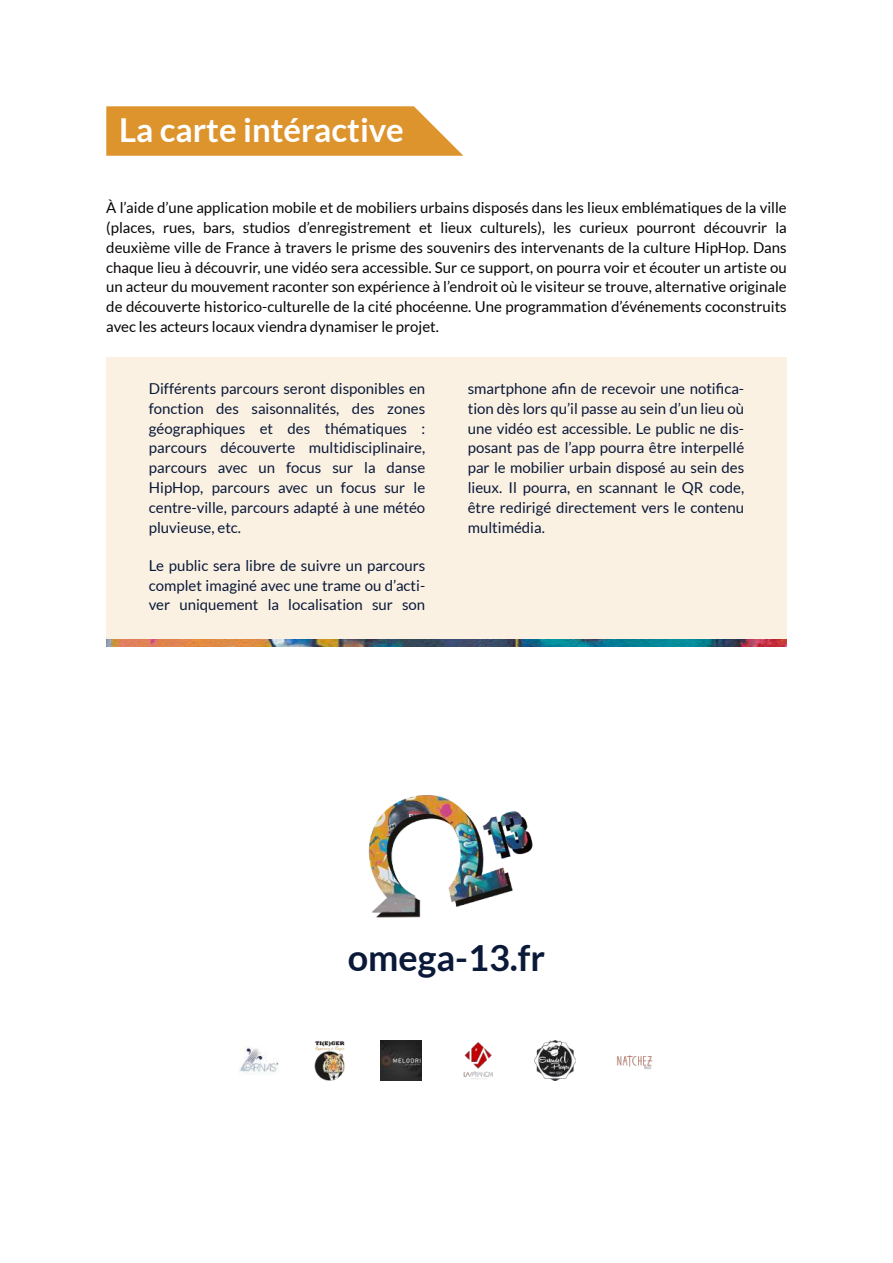
<style>
.page{position:relative;width:893px;height:1263px;background:#fff}
.page>*{position:absolute;margin:0;border:0;box-sizing:border-box;transform-origin:0 0}
.t1{font:700 36px "Lato";color:#0a1938}
.t2{font:700 33px "Lato";color:#fff}
.t3{font:15px/19.8px "Lato";color:#0a1938;text-align:justify}
.t4{font:15px/19.8px "Lato";color:#080605;text-align:justify}
</style>
<div class="page">
<img style="left:106px;top:639px;width:681px;height:7px">
<div style="left:106px;top:358px;width:681px;height:281px;background:#fbf1e3"></div>
<svg style="left:106px;top:106px;width:357px;height:50px;background:#df9c3d"></svg>
<img style="left:381px;top:1040px;width:41px;height:41px">
<img style="left:617px;top:1055px;width:36px;height:15px">
<img style="left:238px;top:1046px;width:41px;height:29px">
<img style="left:463px;top:1042px;width:30px;height:38px">
<img style="left:534px;top:1040px;width:41px;height:41px">
<img style="left:315px;top:1041px;width:30px;height:40px">
<img style="left:368px;top:795px;width:165px;height:123px">
<h2 class="t2" style="left:119px;top:111px;width:286px">La carte intéractive</h2>
<p class="t4" style="left:106px;top:198px;width:682px">À l’aide d’une application mobile et de mobiliers urbains disposés dans les lieux emblématiques de la ville (places, rues, bars, studios d’enregistrement et lieux culturels), les curieux pourront découvrir la deuxième ville de France à travers le prisme des souvenirs des intervenants de la culture HipHop. Dans chaque lieu à découvrir, une vidéo sera accessible. Sur ce support, on pourra voir et écouter un artiste ou un acteur du mouvement raconter son expérience à l’endroit où le visiteur se trouve, alternative originale de découverte historico-culturelle de la cité phocéenne. Une programmation d’événements coconstruits avec les acteurs locaux viendra dynamiser le projet.</p>
<p class="t3" style="left:149px;top:379px;width:278px">Différents parcours seront disponibles en fonction des saisonnalités, des zones géographiques et des thématiques : parcours découverte multidisciplinaire, parcours avec un focus sur la danse HipHop, parcours avec un focus sur le centre-ville, parcours adapté à une météo pluvieuse, etc.</p>
<p class="t3" style="left:149px;top:555px;width:278px">Le public sera libre de suivre un parcours complet imaginé avec une trame ou d’acti&shy;ver uniquement la localisation sur son</p>
<p class="t3" style="left:468px;top:379px;width:278px">smartphone afin de recevoir une notifica&shy;tion dès lors qu’il passe au sein d’un lieu où une vidéo est accessible. Le public ne dis&shy;posant pas de l’app pourra être interpellé par le mobilier urbain disposé au sein des lieux. Il pourra, en scannant le QR code, être redirigé directement vers le contenu multimédia.</p>
<h1 class="t1" style="left:348px;top:937px;width:199px">omega-13.fr</h1>
</div>
